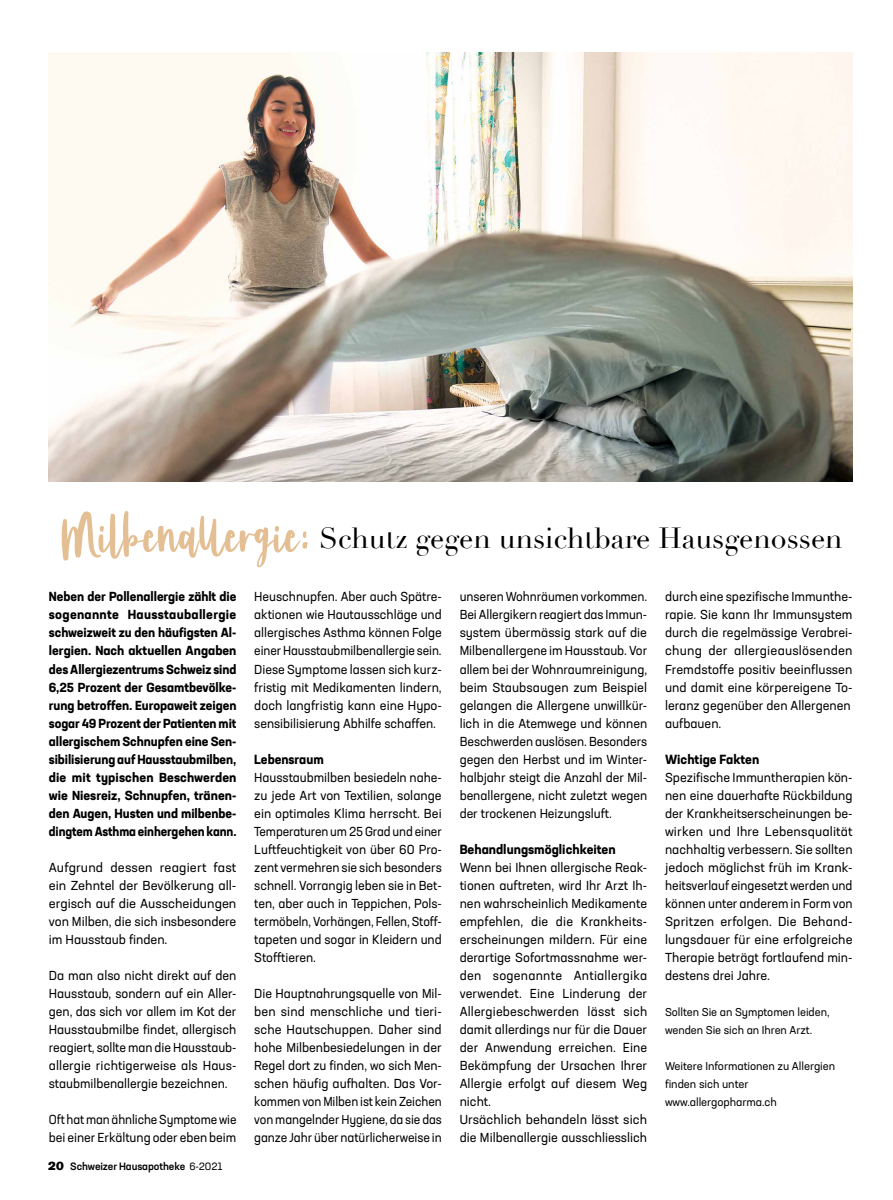
<style>
.page{position:relative;width:893px;height:1200px;background:#fff}
.page>*{position:absolute;margin:0;border:0;box-sizing:border-box;transform-origin:0 0}
.t1{font:28.5px "Didot";color:#000}
.t2{font:700 13.05px "Neusa Next Std";color:#000}
.t3{font:12.9px/18px "Neusa Next Std";color:#000;text-align:justify}
.t4{font:700 12.9px/18px "Neusa Next Std";letter-spacing:-.01em;color:#000;text-align:justify}
.t5{font:12.9px/18px "Neusa Next Std";color:#000;scale:.95 1}
.t6{font:11.25px/18px "Neusa Next Std";letter-spacing:-.005em;color:#000}
.t7{font:500 10.5px "Neusa Next Std";letter-spacing:-.01em;color:#000}
.s1{font-family:"Passion";font-size:57px;color:#e3bf93}
.s2{font-family:"Akzidenz Grotesk BE Super";font-weight:400;font-size:12px}
.s3{font-weight:400}
</style>
<div class="page">
<img style="left:49px;top:52px;width:804px;height:429px">
<h1 class="t1" style="left:59px;top:521px;width:785px"><span class="s1">Milbenallergie:</span> Schutz gegen unsichtbare Hausgenossen</h1>
<p class="t4" style="left:49px;top:587px;width:189px">Neben der Pollenallergie zählt die sogenannte Hausstauballergie schweizweit zu den häufigsten Al&shy;lergien. Nach aktuellen Angaben des Allergiezentrums Schweiz sind 6,25 Prozent der Gesamtbevölke&shy;rung betroffen. Europaweit zeigen sogar 49 Prozent der Patienten mit allergischem Schnupfen eine Sen&shy;sibilisierung auf Hausstaubmilben, die mit typischen Beschwerden wie Niesreiz, Schnupfen, tränen&shy;den Augen, Husten und milbenbe&shy;dingtem Asthma einhergehen kann.</p>
<p class="t3" style="left:49px;top:857px;width:189px">Aufgrund dessen reagiert fast ein Zehntel der Bevölkerung all&shy;ergisch auf die Ausscheidungen von Milben, die sich insbesondere im Hausstaub finden.</p>
<p class="t3" style="left:49px;top:965px;width:189px">Da man also nicht direkt auf den Hausstaub, sondern auf ein Aller&shy;gen, das sich vor allem im Kot der Hausstaubmilbe findet, allergisch reagiert, sollte man die Hausstaub&shy;allergie richtigerweise als Haus&shy;staubmilbenallergie bezeichnen.</p>
<p class="t5" style="left:49px;top:1109px;width:199px">Oft hat man ähnliche Symptome wie bei einer Erkältung oder eben beim</p>
<p class="t7" style="left:48px;top:1159px;width:176px"><span class="s2">20</span> Schweizer Hausapotheke <span class="s3">6-2021</span></p>
<p class="t3" style="left:254px;top:587px;width:189px">Heuschnupfen. Aber auch Spätre&shy;aktionen wie Hautausschläge und allergisches Asthma können Folge einer Hausstaubmilbenallergie sein.<br>Diese Symptome lassen sich kurz&shy;fristig mit Medikamenten lindern, doch langfristig kann eine Hypo&shy;sensibilisierung Abhilfe schaffen.</p>
<p class="t2" style="left:254px;top:750px;width:71px">Lebensraum</p>
<p class="t3" style="left:254px;top:767px;width:189px">Hausstaubmilben besiedeln nahe&shy;zu jede Art von Textilien, solange ein optimales Klima herrscht. Bei Temperaturen um 25 Grad und einer Luftfeuchtigkeit von über 60 Pro&shy;zent vermehren sie sich besonders schnell. Vorrangig leben sie in Bet&shy;ten, aber auch in Teppichen, Pols&shy;termöbeln, Vorhängen, Fellen, Stoff&shy;tapeten und sogar in Kleidern und Stofftieren.</p>
<p class="t3" style="left:254px;top:983px;width:189px">Die Hauptnahrungsquelle von Mil&shy;ben sind menschliche und tieri&shy;sche Hautschuppen. Daher sind hohe Milbenbesiedelungen in der Regel dort zu finden, wo sich Men&shy;schen häufig aufhalten. Das Vor&shy;kommen von Milben ist kein Zeichen von mangelnder Hygiene, da sie das ganze Jahr über natürlicherweise in</p>
<p class="t3" style="left:460px;top:587px;width:189px">unseren Wohnräumen vorkommen.<br>Bei Allergikern reagiert das Immun&shy;system übermässig stark auf die Milbenallergene im Hausstaub. Vor allem bei der Wohnraumreinigung, beim Staubsaugen zum Beispiel gelangen die Allergene unwillkür&shy;lich in die Atemwege und können Beschwerden auslösen. Besonders gegen den Herbst und im Winter&shy;halbjahr steigt die Anzahl der Mil&shy;benallergene, nicht zuletzt wegen der trockenen Heizungsluft.</p>
<p class="t2" style="left:460px;top:840px;width:157px">Behandlungsmöglichkeiten</p>
<p class="t3" style="left:460px;top:857px;width:189px;text-align:left">Wenn bei Ihnen allergische Reak&shy;tionen auftreten, wird Ihr Arzt Ih&shy;nen wahrscheinlich Medikamente empfehlen, die die Krankheits&shy;erscheinungen mildern. Für eine derartige Sofortmassnahme wer&shy;den sogenannte Antiallergika verwendet. Eine Linderung der<br>Allergiebeschwerden lässt sich damit allerdings nur für die Dauer der Anwendung erreichen. Eine<br>Bekämpfung der Ursachen Ihrer<br>Allergie erfolgt auf diesem Weg nicht.<br>Ursächlich behandeln lässt sich die Milbenallergie ausschliesslich</p>
<p class="t3" style="left:665px;top:587px;width:189px;text-align:left">durch eine spezifische Immunthe&shy;rapie. Sie kann Ihr Immunsystem durch die regelmässige Verabrei&shy;chung der allergieauslösenden<br>Fremdstoffe positiv beeinflussen und damit eine körpereigene To&shy;leranz gegenüber den Allergenen aufbauen.</p>
<p class="t2" style="left:665px;top:750px;width:96px">Wichtige Fakten</p>
<p class="t3" style="left:665px;top:767px;width:189px">Spezifische Immuntherapien kön&shy;nen eine dauerhafte Rückbildung der Krankheitserscheinungen be&shy;wirken und Ihre Lebensqualität nachhaltig verbessern. Sie sollten jedoch möglichst früh im Krank&shy;heitsverlauf eingesetzt werden und können unter anderem in Form von Spritzen erfolgen. Die Behand&shy;lungsdauer für eine erfolgreiche Therapie beträgt fortlaufend min&shy;destens drei Jahre.</p>
<p class="t6" style="left:665px;top:1002px;width:166px">Sollten Sie an Symptomen leiden, wenden Sie sich an Ihren Arzt.</p>
<p class="t6" style="left:665px;top:1056px;width:172px">Weitere Informationen zu Allergien finden sich unter www.allergopharma.ch</p>
</div>
